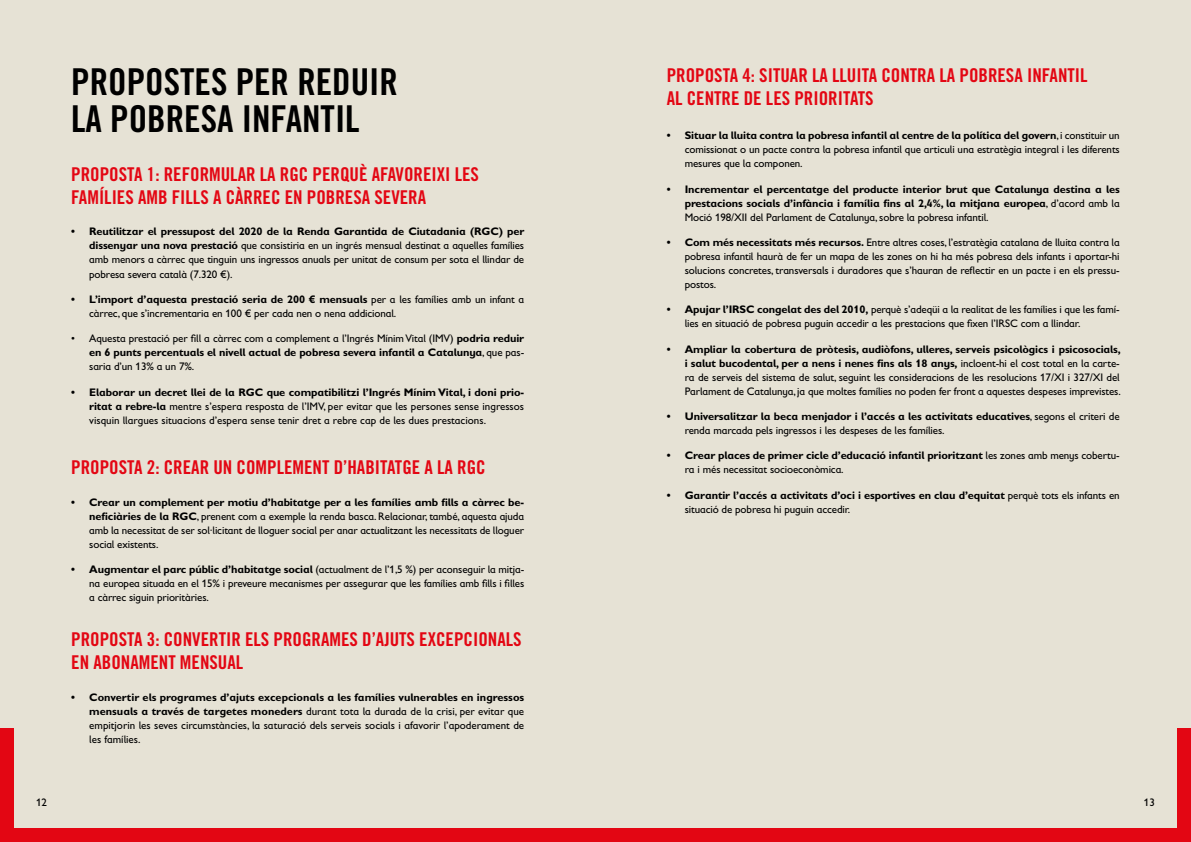
<style>
.page{position:relative;width:1191px;height:842px;background:#e6e2d5}
.page>*{position:absolute;margin:0;border:0;box-sizing:border-box;transform-origin:0 0}
.t1{font:37px/37px "Trade Gothic LT Std Bd Cn 20";color:#000}
.t2{font:19px/22.8px "Trade Gothic LT Std Bd Cn 20";color:#e30613}
.t3{font:11px/14px "Gill Sans Infant Std";letter-spacing:-.01em;color:#000;text-align:justify}
.t4{font:700 11px/14px "Gill Sans Infant Std";letter-spacing:-.01em;color:#000;text-align:justify}
.s1{font-weight:700}
.s2{font-weight:400}
</style>
<div class="page">
<div style="left:0;top:729px;width:1191px;height:113px;background:#e30613"></div>
<div style="left:14px;top:14px;width:581px;height:814px;background:#e6e2d5"></div>
<div style="left:595px;top:14px;width:581px;height:814px;background:#e6e2d5"></div>
<h1 class="t1" style="left:71px;top:63px;width:328px">PROPOSTES PER REDUIR<br>LA POBRESA INFANTIL</h1>
<h2 class="t2" style="left:71px;top:163px;width:409px">PROPOSTA 1: REFORMULAR LA RGC PERQUÈ AFAVOREIXI LES<br>FAMÍLIES AMB FILLS A CÀRREC EN POBRESA SEVERA</h2>
<p class="t3" style="left:89px;top:225px;width:436px;text-indent:-18px"><span class="s1">• Reutilitzar el pressupost del 2020 de la Renda Garantida de Ciutadania (RGC) per dissenyar una nova prestació</span> que consistiria en un ingrés mensual destinat a aquelles famílies amb menors a càrrec que tinguin uns ingressos anuals per unitat de consum per sota el llindar de pobresa severa català (7.320 €).</p>
<p class="t3" style="left:89px;top:292px;width:436px;text-indent:-18px"><span class="s1">• L’import d’aquesta prestació seria de 200 € mensuals</span> per a les famílies amb un infant a càrrec, que s’incrementaria en 100 € per cada nen o nena addicional.</p>
<p class="t3" style="left:89px;top:331px;width:436px;text-indent:-18px">• Aquesta prestació per fill a càrrec com a complement a l’Ingrés Mínim Vital (IMV) <span class="s1">podria reduir en 6 punts percentuals el nivell actual de pobresa severa infantil a Catalunya</span>, que pas&shy;saria d’un 13% a un 7%.</p>
<p class="t3" style="left:89px;top:385px;width:436px;text-indent:-18px"><span class="s1">• Elaborar un decret llei de la RGC que compatibilitzi l’Ingrés Mínim Vital, i doni prio&shy;ritat a rebre-la</span> mentre s’espera resposta de l’IMV, per evitar que les persones sense ingressos visquin llargues situacions d’espera sense tenir dret a rebre cap de les dues prestacions.</p>
<h2 class="t2" style="left:71px;top:455px;width:416px">PROPOSTA 2: CREAR UN COMPLEMENT D’HABITATGE A LA RGC</h2>
<p class="t3" style="left:89px;top:495px;width:436px;text-indent:-18px"><span class="s1">• Crear un complement per motiu d’habitatge per a les famílies amb fills a càrrec be&shy;neficiàries de la RGC</span>, prenent com a exemple la renda basca. Relacionar, també, aquesta ajuda amb la necessitat de ser sol·licitant de lloguer social per anar actualitzant les necessitats de lloguer social existents.</p>
<p class="t3" style="left:89px;top:562px;width:436px;text-indent:-18px"><span class="s1">• Augmentar el parc públic d’habitatge social</span> (actualment de l’1,5 %) per aconseguir la mitja&shy;na europea situada en el 15% i preveure mecanismes per assegurar que les famílies amb fills i filles a càrrec siguin prioritàries.</p>
<h2 class="t2" style="left:71px;top:628px;width:452px">PROPOSTA 3: CONVERTIR ELS PROGRAMES D’AJUTS EXCEPCIONALS<br>EN ABONAMENT MENSUAL</h2>
<p class="t3" style="left:89px;top:690px;width:436px;text-indent:-18px"><span class="s1">• Convertir els programes d’ajuts excepcionals a les famílies vulnerables en ingressos mensuals a través de targetes moneders</span> durant tota la durada de la crisi, per evitar que empitjorin les seves circumstàncies, la saturació dels serveis socials i afavorir l’apoderament de les famílies.</p>
<h2 class="t2" style="left:666px;top:63px;width:422px">PROPOSTA 4: SITUAR LA LLUITA CONTRA LA POBRESA INFANTIL<br>AL CENTRE DE LES PRIORITATS</h2>
<p class="t3" style="left:684px;top:129px;width:436px;text-indent:-18px"><span class="s1">• Situar la lluita contra la pobresa infantil al centre de la política del govern</span>, i constituir un comissionat o un pacte contra la pobresa infantil que articuli una estratègia integral i les diferents mesures que la componen.</p>
<p class="t4" style="left:684px;top:182px;width:436px;text-indent:-18px">• Incrementar el percentatge del producte interior brut que Catalunya destina a les prestacions socials d’infància i família fins al 2,4%, la mitjana europea<span class="s2">, d’acord amb la Moció 198/XII del Parlament de Catalunya, sobre la pobresa infantil.</span></p>
<p class="t3" style="left:684px;top:235px;width:436px;text-indent:-18px"><span class="s1">• Com més necessitats més recursos.</span> Entre altres coses, l’estratègia catalana de lluita contra la pobresa infantil haurà de fer un mapa de les zones on hi ha més pobresa dels infants i aportar-hi solucions concretes, transversals i duradores que s’hauran de reflectir en un pacte i en els pressu&shy;postos.</p>
<p class="t3" style="left:684px;top:303px;width:436px;text-indent:-18px"><span class="s1">• Apujar l’IRSC congelat des del 2010,</span> perquè s’adeqüi a la realitat de les famílies i que les famí&shy;lies en situació de pobresa puguin accedir a les prestacions que fixen l’IRSC com a llindar.</p>
<p class="t3" style="left:684px;top:342px;width:437px;text-indent:-18px"><span class="s1">• Ampliar la cobertura de pròtesis, audiòfons, ulleres, serveis psicològics i psicosocials, i salut bucodental, per a nens i nenes fins als 18 anys,</span> incloent-hi el cost total en la carte&shy;ra de serveis del sistema de salut, seguint les consideracions de les resolucions 17/XI i 327/XI del Parlament de Catalunya, ja que moltes famílies no poden fer front a aquestes despeses imprevistes.</p>
<p class="t3" style="left:684px;top:409px;width:436px;text-indent:-18px"><span class="s1">• Universalitzar la beca menjador i l’accés a les activitats educatives</span>, segons el criteri de renda marcada pels ingressos i les despeses de les famílies.</p>
<p class="t3" style="left:684px;top:449px;width:436px;text-indent:-18px"><span class="s1">• Crear places de primer cicle d’educació infantil prioritzant</span> les zones amb menys cobertu&shy;ra i més necessitat socioeconòmica.</p>
<p class="t4" style="left:684px;top:488px;width:436px;text-indent:-18px">• Garantir l’accés a activitats d’oci i esportives en clau d’equitat <span class="s2">perquè tots els infants en situació de pobresa hi puguin accedir.</span></p>
<p class="t3" style="left:36px;top:795px;width:13px">12</p>
<p class="t3" style="left:1143px;top:795px;width:13px">13</p>
</div>
